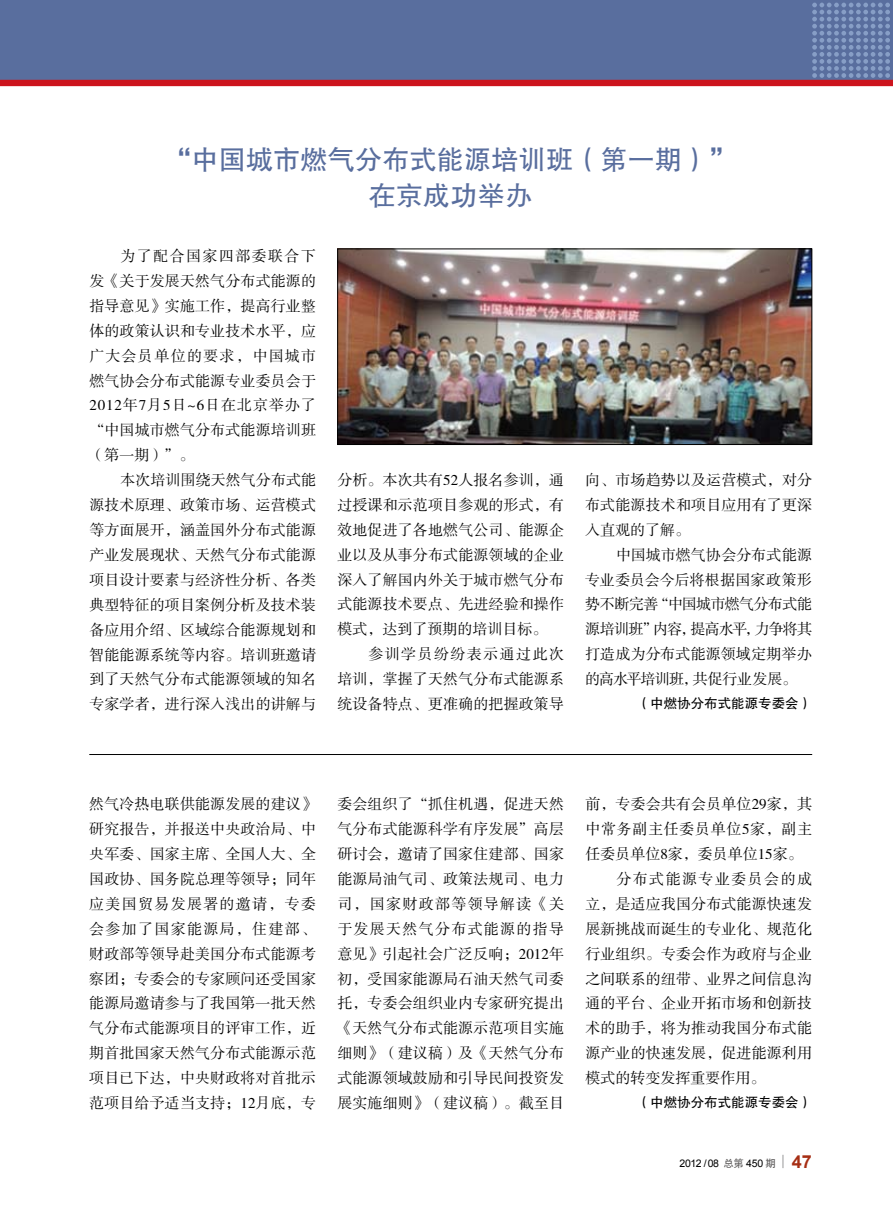
<style>
.page{position:relative;width:893px;height:1212px;background:#fff}
.page>*{position:absolute;margin:0;border:0;box-sizing:border-box;transform-origin:0 0}
.t1{font:27px/36px "FZHTJW GB1 0";letter-spacing:.01em;color:#596e9e;text-align:center}
.t2{font:15px/24.9px "FZSSJW GB1 0";letter-spacing:.01em;color:#000;text-align:justify}
.t3{font:15px "FZSSJW GB1 0";letter-spacing:.045em;color:#000}
.t4{font:15px "FZSSJW GB1 0";letter-spacing:.095em;color:#000}
.t5{font:13.5px "FZHTJW GB1 0";color:#000}
.t6{font:10.5px "Arial";letter-spacing:-.04em;color:#000}
.s1{font-family:"FZHTJW GB1 0";color:#595757}
.s2{font-weight:700;font-size:18px;color:#a62e14}
</style>
<div class="page">
<div style="left:0;top:0;width:893px;height:82px;background:#596e9e"></div>
<div style="left:0;top:80px;width:893px;height:6px;background:#cc141d"></div>
<svg style="left:812px;top:3px;width:78px;height:75px"></svg>
<svg style="left:782px;top:1155px;width:1px;height:13px"></svg>
<hr style="left:89px;top:754px;width:723px;height:1px;background:#000">
<img style="left:339px;top:251px;width:471px;height:192px">
<div style="left:337px;top:249px;width:475px;height:196px;border:1px solid #000"></div>
<h1 class="t1" style="left:164px;top:141px;width:574px">“中国城市燃气分布式能源培训班（第一期）”在京成功举办</h1>
<p class="t2" style="left:89px;top:244px;width:228px;text-indent:31px">为了配合国家四部委联合下发《关于发展天然气分布式能源的指导意见》实施工作，提高行业整体的政策认识和专业技术水平，应广大会员单位的要求，中国城市燃气协会分布式能源专业委员会于2012年7月5日~6日在北京举办了“中国城市燃气分布式能源培训班（第一期）”。</p>
<p class="t2" style="left:89px;top:468px;width:228px;text-indent:31px">本次培训围绕天然气分布式能源技术原理、政策市场、运营模式等方面展开，涵盖国外分布式能源产业发展现状、天然气分布式能源项目设计要素与经济性分析、各类典型特征的项目案例分析及技术装备应用介绍、区域综合能源规划和智能能源系统等内容。培训班邀请到了天然气分布式能源领域的知名专家学者，进行深入浅出的讲解与</p>
<p class="t2" style="left:337px;top:468px;width:228px">分析。本次共有52人报名参训，通过授课和示范项目参观的形式，有效地促进了各地燃气公司、能源企业以及从事分布式能源领域的企业深入了解国内外关于城市燃气分布式能源技术要点、先进经验和操作模式，达到了预期的培训目标。</p>
<p class="t2" style="left:337px;top:642px;width:228px;text-indent:31px">参训学员纷纷表示通过此次培训，掌握了天然气分布式能源系统设备特点、更准确的把握政策导</p>
<p class="t2" style="left:585px;top:468px;width:229px">向、市场趋势以及运营模式，对分布式能源技术和项目应用有了更深入直观的了解。</p>
<p class="t2" style="left:585px;top:543px;width:229px;text-indent:31px">中国城市燃气协会分布式能源专业委员会今后将根据国家政策形势不断完善“中国城市燃气分布式能源培训班”内容，提高水平，力争将其打造成为分布式能源领域定期举办的高水平培训班，共促行业发展。</p>
<p class="t5" style="left:637px;top:696px;width:177px">（中燃协分布式能源专委会）</p>
<p class="t2" style="left:89px;top:792px;width:228px">然气冷热电联供能源发展的建议》研究报告，并报送中央政治局、中央军委、国家主席、全国人大、全国政协、国务院总理等领导；同年应美国贸易发展署的邀请，专委会参加了国家能源局，住建部、财政部等领导赴美国分布式能源考察团；专委会的专家顾问还受国家能源局邀请参与了我国第一批天然气分布式能源项目的评审工作，近期首批国家天然气分布式能源示范项目已下达，中央财政将对首批示范项目给予适当支持；12月底，专</p>
<p class="t2" style="left:337px;top:792px;width:228px">委会组织了“抓住机遇，促进天然气分布式能源科学有序发展”高层研讨会，邀请了国家住建部、国家能源局油气司、政策法规司、电力司，国家财政部等领导解读《关于发展天然气分布式能源的指导意见》引起社会广泛反响；2012年初，受国家能源局石油天然气司委托，专委会组织业内专家研究提出《天然气分布式能源示范项目实施细则》（建议稿）及《天然气分布式能源领域鼓励和引导民间投资发展实施细则》（建议稿）。截至目</p>
<p class="t2" style="left:585px;top:792px;width:228px">前，专委会共有会员单位29家，其</p>
<p class="t3" style="left:585px;top:821px;width:228px">中常务副主任委员单位5家，副主</p>
<p class="t2" style="left:585px;top:842px;width:219px">任委员单位8家，委员单位15家。</p>
<p class="t4" style="left:616px;top:871px;width:197px">分布式能源专业委员会的成</p>
<p class="t2" style="left:585px;top:892px;width:228px">立，是适应我国分布式能源快速发</p>
<p class="t2" style="left:585px;top:917px;width:228px">展新挑战而诞生的专业化、规范化</p>
<p class="t2" style="left:585px;top:942px;width:228px">行业组织。专委会作为政府与企业</p>
<p class="t2" style="left:585px;top:967px;width:228px">之间联系的纽带、业界之间信息沟</p>
<p class="t2" style="left:585px;top:991px;width:228px">通的平台、企业开拓市场和创新技</p>
<p class="t2" style="left:585px;top:1016px;width:228px">术的助手，将为推动我国分布式能</p>
<p class="t2" style="left:585px;top:1041px;width:228px">源产业的快速发展，促进能源利用</p>
<p class="t2" style="left:585px;top:1066px;width:181px">模式的转变发挥重要作用。</p>
<p class="t5" style="left:637px;top:1094px;width:177px">（中燃协分布式能源专委会）</p>
<p class="t6" style="left:680px;top:1156px;width:134px">2012 / 08 <span class="s1">总第</span> 450 <span class="s1">期</span> <span class="s2">47</span></p>
</div>
